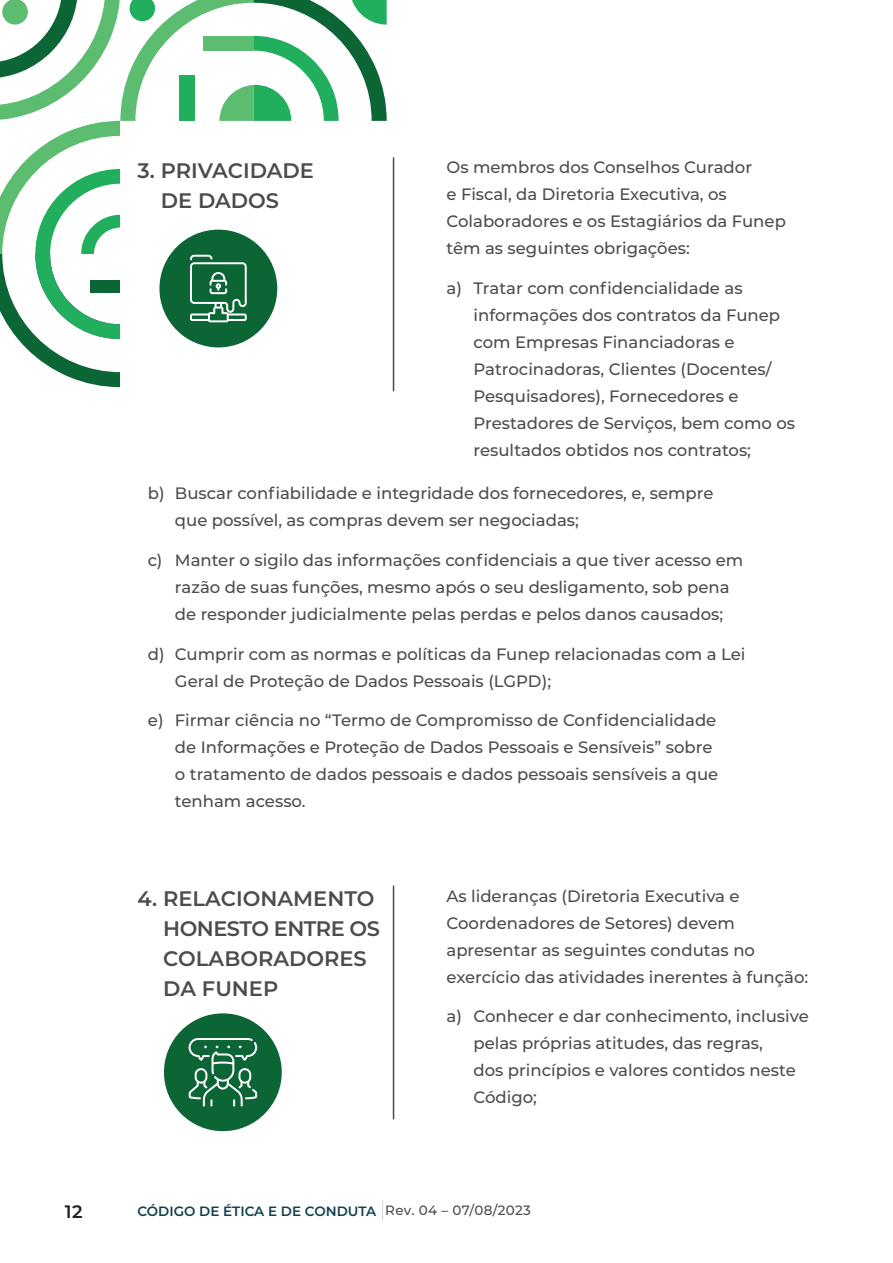
<style>
.page{position:relative;width:893px;height:1263px;background:#fff}
.page>*{position:absolute;margin:0;border:0;box-sizing:border-box;transform-origin:0 0}
.t1{font:600 21px "Montserrat";color:#4b4c4d}
.t2{font:600 21px "Montserrat";letter-spacing:-.025em;color:#4b4c4d}
.t3{font:600 18px "Montserrat";color:#231f20}
.Corpo_do_Texto_1{font:500 16.5px/27px "Montserrat";color:#4b4c4d}
.t4{font:600 13.5px "Montserrat";color:#0f414e}
.s1{font-weight:500;color:#4b4c4d}
</style>
<div class="page">
<hr style="left:393px;top:157px;width:1px;height:234px;background:#4b4c4d">
<hr style="left:393px;top:885px;width:1px;height:234px;background:#4b4c4d">
<svg style="left:0;top:0;width:387px;height:387px"></svg>
<div style="left:164px;top:1013px;width:118px;height:118px;background:#0c6535;border-radius:50%"></div>
<svg style="left:189px;top:1038px;width:68px;height:68px"></svg>
<svg style="left:382px;top:1201px;width:1px;height:19px"></svg>
<p class="Corpo_do_Texto_1" style="left:446px;top:153px;width:341px">Os membros dos Conselhos Curador<br>e Fiscal, da Diretoria Executiva, os Colaboradores e os Estagiários da Funep têm as seguintes obrigações:</p>
<p class="Corpo_do_Texto_1" style="left:473px;top:274px;width:323px;text-indent:-27px">a) Tratar com confidencialidade as informações dos contratos da Funep com Empresas Financiadoras e Patrocinadoras, Clientes (Docentes/ Pesquisadores), Fornecedores e Prestadores de Serviços, bem como os resultados obtidos nos contratos;</p>
<p class="Corpo_do_Texto_1" style="left:175px;top:479px;width:540px;text-indent:-27px">b) Buscar confiabilidade e integridade dos fornecedores, e, sempre que possível, as compras devem ser negociadas;</p>
<p class="Corpo_do_Texto_1" style="left:175px;top:546px;width:570px;text-indent:-27px">c) Manter o sigilo das informações confidenciais a que tiver acesso em razão de suas funções, mesmo após o seu desligamento, sob pena de responder judicialmente pelas perdas e pelos danos causados;</p>
<p class="Corpo_do_Texto_1" style="left:175px;top:640px;width:572px;text-indent:-27px">d) Cumprir com as normas e políticas da Funep relacionadas com a Lei<br>Geral de Proteção de Dados Pessoais (LGPD);</p>
<p class="Corpo_do_Texto_1" style="left:175px;top:706px;width:545px;text-indent:-27px">e) Firmar ciência no “Termo de Compromisso de Confidencialidade de Informações e Proteção de Dados Pessoais e Sensíveis” sobre o tratamento de dados pessoais e dados pessoais sensíveis a que tenham acesso.</p>
<p class="t1" style="left:138px;top:155px;width:178px">3. PRIVACIDADE</p>
<p class="t1" style="left:161px;top:185px;width:120px">DE DADOS</p>
<p class="t1" style="left:138px;top:883px;width:238px">4. RELACIONAMENTO</p>
<p class="t2" style="left:163px;top:913px;width:218px">HONESTO ENTRE OS</p>
<p class="t1" style="left:163px;top:943px;width:205px">COLABORADORES</p>
<p class="t1" style="left:163px;top:973px;width:116px">DA FUNEP</p>
<p class="Corpo_do_Texto_1" style="left:446px;top:881px;width:363px">As lideranças (Diretoria Executiva e Coordenadores de Setores) devem apresentar as seguintes condutas no exercício das atividades inerentes à função:</p>
<p class="Corpo_do_Texto_1" style="left:473px;top:1002px;width:337px;text-indent:-27px">a) Conhecer e dar conhecimento, inclusive pelas próprias atitudes, das regras,<br>dos princípios e valores contidos neste<br>Código;</p>
<p class="t3" style="left:65px;top:1199px;width:19px">12</p>
<p class="t4" style="left:137px;top:1201px;width:395px">CÓDIGO DE ÉTICA E DE CONDUTA <span class="s1">Rev. 04 – 07/08/2023</span></p>
</div>
